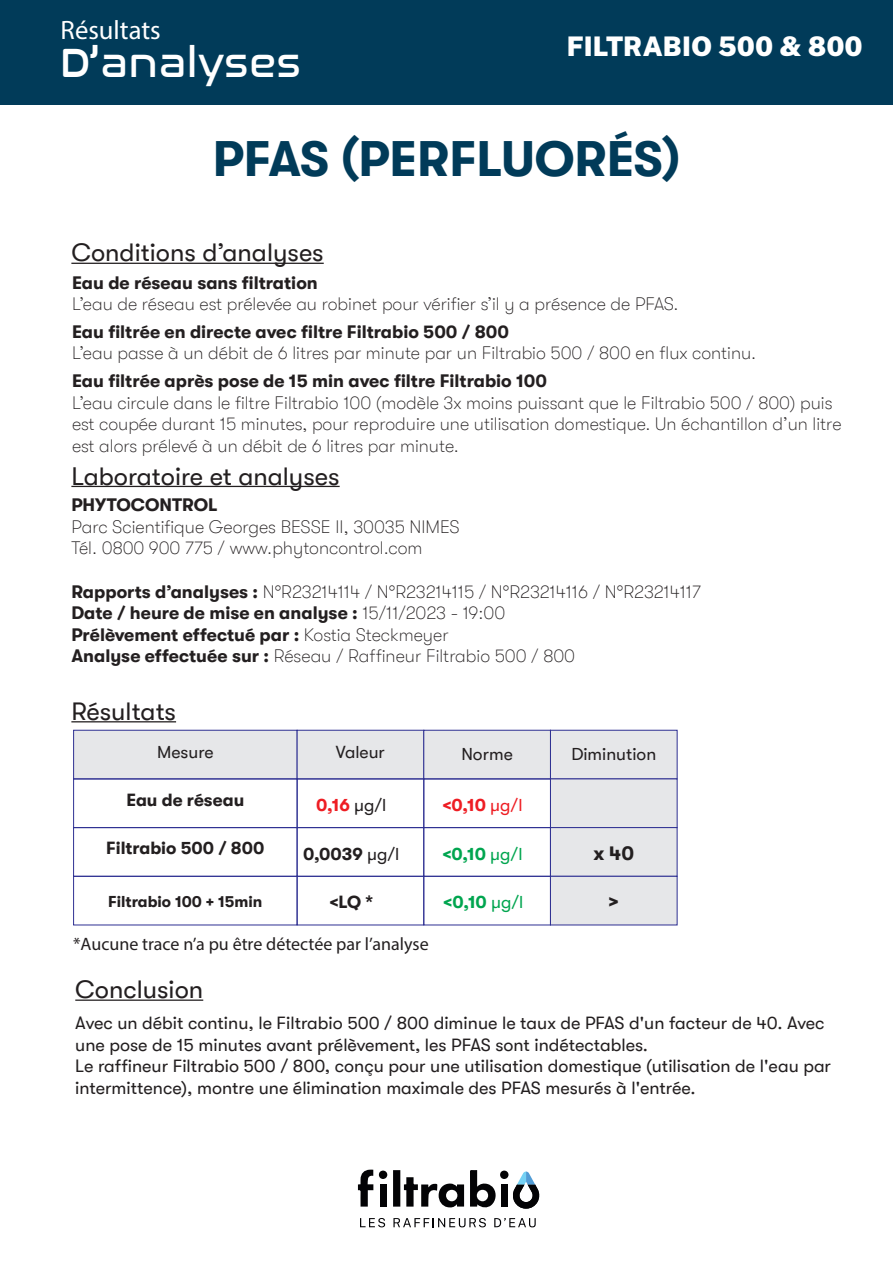
<style>
.page{position:relative;width:893px;height:1263px;background:#fff}
.page>*{position:absolute;margin:0;border:0;box-sizing:border-box;transform-origin:0 0}
.t1{font:700 49.65px "GT Walsheim";color:#013b59}
.t2{font:41.85px "Nasalization Rg";letter-spacing:.005em;color:#fff}
.t3{font:100 27px "Public Sans";color:#fff}
.t4{font:26.7px "Myriad Pro";color:#fff}
.t5{font:25.5px "GT Walsheim";color:#231f20}
.t6{font:700 19.8px "GT Walsheim";color:#231f20}
.t7{font:100 18px/21.6px "GT Walsheim";color:#231f20}
.t8{font:18px/21.6px "GT Walsheim";color:#231f20}
.t9{font:700 18px "GT Walsheim";color:#231f20}
.t10{font:18px "Myriad Pro";color:#231f20}
.t11{font:700 17.55px "GT Walsheim";color:#231f20}
.t12{font:17.55px "GT Walsheim";color:#231f20}
.t13{font:700 17.55px "GT Walsheim";color:#00a54f}
.t14{font:700 17.55px "GT Walsheim";color:#ee1d23}
.t15{font:700 15.75px "GT Walsheim";color:#231f20}
.s1{font-weight:700}
.s2{font-weight:400;color:#231f20}
.s3{font-weight:400}
</style>
<div class="page">
<div style="left:0;top:0;width:893px;height:105px;background:#013b59"></div>
<hr style="left:71px;top:263px;width:253px;height:1px;background:#231f20">
<hr style="left:71px;top:486px;width:269px;height:1px;background:#231f20">
<hr style="left:71px;top:721px;width:105px;height:1px;background:#231f20">
<div style="left:73px;top:730px;width:224px;height:49px;background:#e6e7e9;border:1px solid #2e3092"></div>
<div style="left:297px;top:730px;width:127px;height:49px;background:#e6e7e9;border:1px solid #2e3092"></div>
<div style="left:424px;top:730px;width:127px;height:49px;background:#e6e7e9;border:1px solid #2e3092"></div>
<div style="left:550px;top:730px;width:127px;height:49px;background:#e6e7e9;border:1px solid #2e3092"></div>
<div style="left:297px;top:779px;width:127px;height:49px;border:1px solid #2e3092"></div>
<div style="left:550px;top:779px;width:127px;height:49px;background:#e6e7e9"></div>
<hr style="left:75px;top:999px;width:128px;height:2px;background:#231f20">
<div style="left:73px;top:827px;width:224px;height:49px;border:1px solid #2e3092"></div>
<div style="left:297px;top:827px;width:127px;height:49px;border:1px solid #2e3092"></div>
<div style="left:423px;top:827px;width:128px;height:49px;border:1px solid #2e3092"></div>
<div style="left:550px;top:827px;width:127px;height:49px;background:#e6e7e9;border:1px solid #2e3092"></div>
<div style="left:73px;top:876px;width:224px;height:49px;border:1px solid #2e3092"></div>
<div style="left:297px;top:876px;width:127px;height:49px;border:1px solid #2e3092"></div>
<div style="left:423px;top:876px;width:128px;height:49px;border:1px solid #2e3092"></div>
<div style="left:550px;top:876px;width:127px;height:49px;background:#e6e7e9;border:1px solid #2e3092"></div>
<svg style="left:360px;top:1218px;width:25px;height:9px"></svg>
<svg style="left:393px;top:1218px;width:93px;height:9px"></svg>
<svg style="left:494px;top:1218px;width:42px;height:9px"></svg>
<svg style="left:470px;top:1170px;width:26px;height:38px"></svg>
<svg style="left:358px;top:1169px;width:15px;height:37px"></svg>
<svg style="left:393px;top:1170px;width:71px;height:38px"></svg>
<div style="left:501px;top:1184px;width:7px;height:22px;background:#030305"></div>
<div style="left:500px;top:1170px;width:8px;height:9px;background:#030305;border-radius:50%"></div>
<div style="left:380px;top:1184px;width:7px;height:22px;background:#030305"></div>
<div style="left:379px;top:1170px;width:8px;height:9px;background:#030305;border-radius:50%"></div>
<svg style="left:513px;top:1171px;width:27px;height:37px"></svg>
<h3 class="t4" style="left:61px;top:14px;width:102px">Résultats</h3>
<h2 class="t2" style="left:60px;top:25px;width:243px">D’analyses</h2>
<h3 class="t3" style="left:567px;top:28px;width:297px">FILTRABIO 500 &amp; 800</h3>
<h1 class="t1" style="left:213px;top:131px;width:469px">PFAS (PERFLUORÉS)</h1>
<h3 class="t5" style="left:71px;top:238px;width:254px">Conditions d’analyses</h3>
<p class="t9" style="left:72px;top:273px;width:247px">Eau de réseau sans filtration</p>
<p class="t7" style="left:72px;top:294px;width:608px">L’eau de réseau est prélevée au robinet pour vérifier s’il y a présence de PFAS.</p>
<p class="t9" style="left:72px;top:321px;width:438px">Eau filtrée en directe avec filtre Filtrabio 500 / 800</p>
<p class="t7" style="left:72px;top:342px;width:686px">L’eau passe à un débit de 6 litres par minute par un Filtrabio 500 / 800 en flux continu.</p>
<p class="t9" style="left:72px;top:371px;width:477px">Eau filtrée après pose de 15 min avec filtre Filtrabio 100</p>
<p class="t7" style="left:72px;top:392px;width:771px">L’eau circule dans le filtre Filtrabio 100 (modèle 3x moins puissant que le Filtrabio 500 / 800) puis est coupée durant 15 minutes, pour reproduire une utilisation domestique. Un échantillon d’un litre est alors prélevé à un débit de 6 litres par minute.</p>
<h3 class="t5" style="left:71px;top:462px;width:270px">Laboratoire et analyses</h3>
<p class="t9" style="left:71px;top:495px;width:148px">PHYTOCONTROL</p>
<p class="t7" style="left:71px;top:516px;width:390px">Parc Scientifique Georges BESSE II, 30035 NIMES<br>Tél. 0800 900 775 / www.phytoncontrol.com</p>
<p class="t7" style="left:71px;top:581px;width:631px"><span class="s1">Rapports d’analyses :</span> N°R23214114 / N°R23214115 / N°R23214116 / N°R23214117<br><span class="s1">Date / heure de mise en analyse :</span> 15/11/2023 - 19:00<br><span class="s1">Prélèvement effectué par :</span> Kostia Steckmeyer<br><span class="s1">Analyse effectuée sur :</span> Réseau / Raffineur Filtrabio 500 / 800</p>
<h3 class="t5" style="left:71px;top:697px;width:106px">Résultats</h3>
<p class="t12" style="left:157px;top:742px;width:58px">Mesure</p>
<p class="t12" style="left:336px;top:742px;width:50px">Valeur</p>
<p class="t12" style="left:461px;top:744px;width:53px">Norme</p>
<p class="t12" style="left:571px;top:744px;width:86px">Diminution</p>
<p class="t14" style="left:316px;top:795px;width:72px">0,16 <span class="s2">µg/l</span></p>
<p class="t14" style="left:442px;top:795px;width:82px">&lt;0,10 <span class="s3">µg/l</span></p>
<p class="t11" style="left:126px;top:790px;width:119px">Eau de réseau</p>
<p class="t11" style="left:106px;top:838px;width:160px">Filtrabio 500 / 800</p>
<p class="t11" style="left:303px;top:844px;width:98px">0,0039 <span class="s3">µg/l</span></p>
<p class="t13" style="left:442px;top:844px;width:82px">&lt;0,10 <span class="s3">µg/l</span></p>
<p class="t6" style="left:593px;top:842px;width:42px">x 40</p>
<p class="t11" style="left:329px;top:892px;width:45px">&lt;LQ *</p>
<p class="t13" style="left:443px;top:892px;width:82px">&lt;0,10 <span class="s3">µg/l</span></p>
<p class="t6" style="left:609px;top:890px;width:12px">&gt;</p>
<p class="t15" style="left:108px;top:893px;width:156px">Filtrabio 100 + 15min</p>
<p class="t10" style="left:73px;top:933px;width:357px">*Aucune trace n’a pu être détectée par l’analyse</p>
<h3 class="t5" style="left:75px;top:975px;width:129px">Conclusion</h3>
<p class="t8" style="left:75px;top:1012px;width:757px">Avec un débit continu, le Filtrabio 500 / 800 diminue le taux de PFAS d'un facteur de 40. Avec une pose de 15 minutes avant prélèvement, les PFAS sont indétectables.<br>Le raffineur Filtrabio 500 / 800, conçu pour une utilisation domestique (utilisation de l'eau par intermittence), montre une élimination maximale des PFAS mesurés à l'entrée.</p>
</div>
